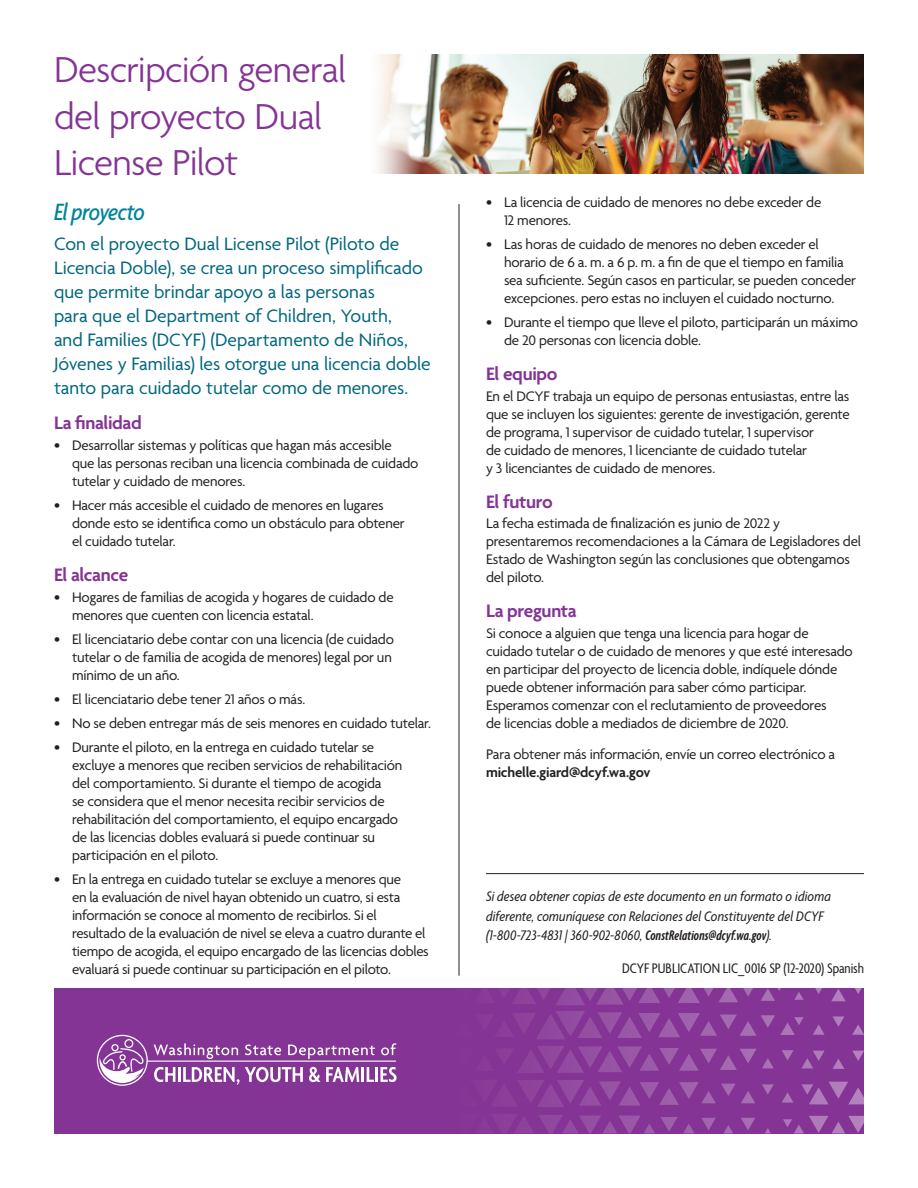
<style>
.page{position:relative;width:918px;height:1188px;background:#fff}
.page>*{position:absolute;margin:0;border:0;box-sizing:border-box;transform-origin:0 0}
.t1{font:300 39px/46.8px "Agenda";letter-spacing:-.02em;color:#843494}
.t2{font:italic 500 condensed 25.5px "Agenda";letter-spacing:-.03em;color:#00849a}
.t3{font:19.5px/24px "Agenda";color:#00677f}
.t4{font:600 19.5px "Agenda";letter-spacing:-.02em;color:#843494}
.t5{font:15px/18px "Agenda";letter-spacing:-.015em;color:#231f20}
.t6{font:italic condensed 15px/19.5px "Agenda";letter-spacing:.005em;color:#231f20}
.t7{font:condensed 15px "Agenda";letter-spacing:-.005em;color:#231f20}
.t8{font:600 15px "Agenda";letter-spacing:-.015em;color:#231f20}
.s1{font-size:16.5px}
.s2{font-family:"Agenda Semibold Extra Cond";font-stretch:normal}
</style>
<div class="page">
<div style="left:54px;top:988px;width:810px;height:145px;background:#843494"></div>
<svg style="left:661px;top:1117px;width:33px;height:16px"></svg>
<svg style="left:782px;top:1092px;width:12px;height:11px"></svg>
<svg style="left:782px;top:1050px;width:12px;height:10px"></svg>
<svg style="left:762px;top:1084px;width:12px;height:11px"></svg>
<svg style="left:765px;top:1128px;width:6px;height:5px"></svg>
<svg style="left:741px;top:1118px;width:14px;height:12px"></svg>
<svg style="left:724px;top:1125px;width:9px;height:8px"></svg>
<svg style="left:701px;top:1118px;width:15px;height:12px"></svg>
<svg style="left:504px;top:1046px;width:270px;height:27px"></svg>
<svg style="left:504px;top:988px;width:249px;height:17px"></svg>
<svg style="left:504px;top:1114px;width:151px;height:19px"></svg>
<svg style="left:504px;top:1080px;width:251px;height:27px"></svg>
<svg style="left:783px;top:1116px;width:81px;height:17px"></svg>
<svg style="left:801px;top:1082px;width:63px;height:22px"></svg>
<svg style="left:802px;top:1051px;width:22px;height:17px"></svg>
<svg style="left:852px;top:1024px;width:12px;height:11px"></svg>
<svg style="left:832px;top:1059px;width:12px;height:10px"></svg>
<svg style="left:832px;top:1016px;width:12px;height:11px"></svg>
<svg style="left:852px;top:1051px;width:12px;height:10px"></svg>
<svg style="left:813px;top:1024px;width:12px;height:11px"></svg>
<svg style="left:794px;top:992px;width:10px;height:8px"></svg>
<svg style="left:761px;top:988px;width:20px;height:13px"></svg>
<svg style="left:504px;top:1011px;width:300px;height:29px"></svg>
<svg style="left:815px;top:988px;width:7px;height:6px"></svg>
<svg style="left:831px;top:989px;width:15px;height:12px"></svg>
<svg style="left:855px;top:988px;width:7px;height:6px"></svg>
<svg style="left:154px;top:1067px;width:21px;height:15px"></svg>
<hr style="left:178px;top:1067px;width:3px;height:15px;background:#fff">
<svg style="left:183px;top:1067px;width:120px;height:18px"></svg>
<svg style="left:309px;top:1067px;width:50px;height:15px"></svg>
<hr style="left:361px;top:1067px;width:3px;height:15px;background:#fff">
<svg style="left:367px;top:1067px;width:7px;height:15px"></svg>
<hr style="left:375px;top:1067px;width:3px;height:15px;background:#fff">
<svg style="left:380px;top:1067px;width:17px;height:15px"></svg>
<hr style="left:147px;top:1061px;width:249px;height:1px;background:#fff">
<svg style="left:154px;top:1043px;width:84px;height:16px"></svg>
<svg style="left:245px;top:1044px;width:36px;height:11px"></svg>
<svg style="left:288px;top:1045px;width:87px;height:14px"></svg>
<svg style="left:381px;top:1043px;width:15px;height:12px"></svg>
<div style="left:97px;top:1035px;width:51px;height:51px;border:1px solid #fff;border-radius:50%"></div>
<div style="left:124px;top:1039px;width:9px;height:9px;border:1px solid #fff;border-radius:50%"></div>
<div style="left:111px;top:1044px;width:8px;height:7px;border:1px solid #fff;border-radius:50%"></div>
<svg style="left:100px;top:1047px;width:46px;height:36px"></svg>
<hr style="left:486px;top:873px;width:378px;height:1px;background:#231f20">
<img style="left:379px;top:54px;width:485px;height:120px">
<hr style="left:459px;top:204px;width:1px;height:772px;background:#231f20">
<h1 class="t1" style="left:54px;top:48px;width:294px">Descripción general del proyecto Dual<br>License Pilot</h1>
<h2 class="t2" style="left:54px;top:198px;width:92px">El proyecto</h2>
<p class="t3" style="left:54px;top:233px;width:378px">Con el proyecto Dual License Pilot (Piloto de Licencia Doble), se crea un proceso simplificado que permite brindar apoyo a las personas<br>para que el Department of Children, Youth,<br>and Families (DCYF) (Departamento de Niños, Jóvenes y Familias) les otorgue una licencia doble tanto para cuidado tutelar como de menores.</p>
<h3 class="t4" style="left:54px;top:413px;width:89px">La finalidad</h3>
<p class="t5" style="left:72px;top:437px;width:348px;text-indent:-18px"><span class="s1">•</span> Desarrollar sistemas y políticas que hagan más accesible<br>que las personas reciban una licencia combinada de cuidado tutelar y cuidado de menores.</p>
<p class="t5" style="left:72px;top:497px;width:334px;text-indent:-18px"><span class="s1">•</span> Hacer más accesible el cuidado de menores en lugares donde esto se identifica como un obstáculo para obtener el cuidado tutelar.</p>
<h3 class="t4" style="left:54px;top:564px;width:76px">El alcance</h3>
<p class="t5" style="left:72px;top:589px;width:323px;text-indent:-18px"><span class="s1">•</span> Hogares de familias de acogida y hogares de cuidado de menores que cuenten con licencia estatal.</p>
<p class="t5" style="left:72px;top:631px;width:323px;text-indent:-18px"><span class="s1">•</span> El licenciatario debe contar con una licencia (de cuidado tutelar o de familia de acogida de menores) legal por un mínimo de un año.</p>
<p class="t5" style="left:54px;top:691px;width:253px"><span class="s1">•</span> El licenciatario debe tener 21 años o más.</p>
<p class="t5" style="left:54px;top:715px;width:378px"><span class="s1">•</span> No se deben entregar más de seis menores en cuidado tutelar.</p>
<p class="t5" style="left:72px;top:739px;width:332px;text-indent:-18px"><span class="s1">•</span> Durante el piloto, en la entrega en cuidado tutelar se excluye a menores que reciben servicios de rehabilitación del comportamiento. Si durante el tiempo de acogida<br>se considera que el menor necesita recibir servicios de rehabilitación del comportamiento, el equipo encargado de las licencias dobles evaluará si puede continuar su participación en el piloto.</p>
<p class="t5" style="left:72px;top:871px;width:358px;text-indent:-18px"><span class="s1">•</span> En la entrega en cuidado tutelar se excluye a menores que<br>en la evaluación de nivel hayan obtenido un cuatro, si esta información se conoce al momento de recibirlos. Si el resultado de la evaluación de nivel se eleva a cuatro durante el tiempo de acogida, el equipo encargado de las licencias dobles evaluará si puede continuar su participación en el piloto.</p>
<p class="t5" style="left:504px;top:194px;width:319px;text-indent:-18px"><span class="s1">•</span> La licencia de cuidado de menores no debe exceder de<br>12 menores.</p>
<p class="t5" style="left:504px;top:236px;width:354px;text-indent:-18px"><span class="s1">•</span> Las horas de cuidado de menores no deben exceder el horario de 6 a. m. a 6 p. m. a fin de que el tiempo en familia sea suficiente. Según casos en particular, se pueden conceder excepciones. pero estas no incluyen el cuidado nocturno.</p>
<p class="t5" style="left:504px;top:314px;width:356px;text-indent:-18px"><span class="s1">•</span> Durante el tiempo que lleve el piloto, participarán un máximo de 20 personas con licencia doble.</p>
<h3 class="t4" style="left:486px;top:363px;width:73px">El equipo</h3>
<p class="t5" style="left:486px;top:388px;width:365px">En el DCYF trabaja un equipo de personas entusiastas, entre las que se incluyen los siguientes: gerente de investigación, gerente de programa, 1 supervisor de cuidado tutelar, 1 supervisor<br>de cuidado de menores, 1 licenciante de cuidado tutelar<br>y 3 licenciantes de cuidado de menores.</p>
<h3 class="t4" style="left:486px;top:491px;width:68px">El futuro</h3>
<p class="t5" style="left:486px;top:515px;width:377px">La fecha estimada de finalización es junio de 2022 y presentaremos recomendaciones a la Cámara de Legisladores del Estado de Washington según las conclusiones que obtengamos del piloto.</p>
<h3 class="t4" style="left:486px;top:601px;width:92px">La pregunta</h3>
<p class="t5" style="left:486px;top:625px;width:368px">Si conoce a alguien que tenga una licencia para hogar de cuidado tutelar o de cuidado de menores y que esté interesado en participar del proyecto de licencia doble, indíquele dónde puede obtener información para saber cómo participar.<br>Esperamos comenzar con el reclutamiento de proveedores<br>de licencias doble a mediados de diciembre de 2020.</p>
<p class="t5" style="left:486px;top:747px;width:351px">Para obtener más información, envíe un correo electrónico a</p>
<p class="t8" style="left:486px;top:765px;width:166px">michelle.giard@dcyf.wa.gov</p>
<p class="t6" style="left:486px;top:886px;width:346px">Si desea obtener copias de este documento en un formato o idioma diferente, comuníquese con Relaciones del Constituyente del DCYF (1-800-723-4831 | 360-902-8060, <span class="s2">ConstRelations@dcyf.wa.gov</span>).</p>
<p class="t7" style="left:622px;top:960px;width:243px">DCYF PUBLICATION LIC_0016 SP (12-2020) Spanish</p>
</div>
